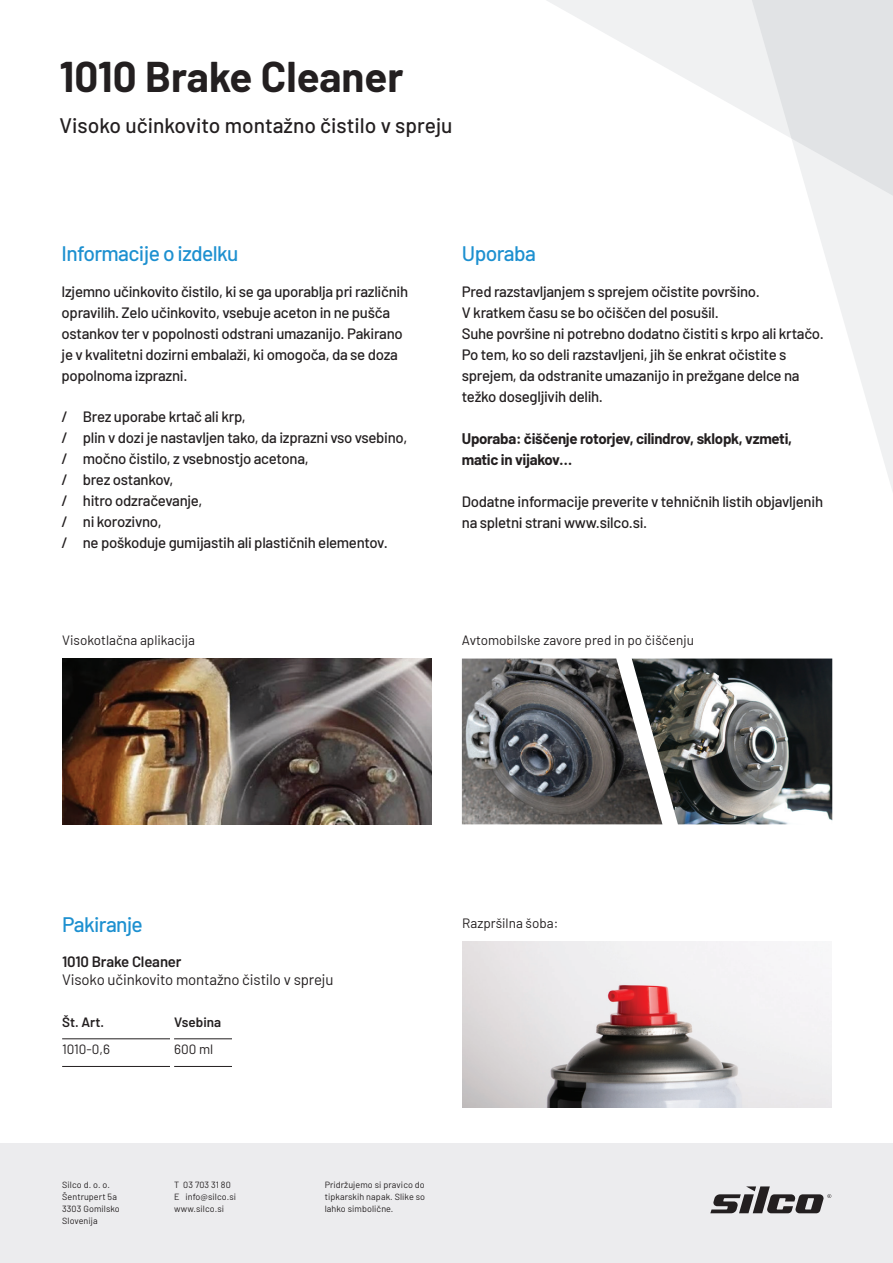
<style>
.page{position:relative;width:893px;height:1263px;background:#fff}
.page>*{position:absolute;margin:0;border:0;box-sizing:border-box;transform-origin:0 0}
.t1{font:700 42px "Barlow";color:#231f20}
.t2{font:500 21px "Barlow";color:#231f20}
.t3{font:500 21px "Barlow";letter-spacing:-.03em;color:#1d90d0}
.t4{font:500 15px/21px "Barlow";letter-spacing:-.02em;color:#231f20}
.t5{font:700 15px/21px "Barlow";letter-spacing:-.02em;color:#231f20}
.t6{font:15px "Barlow";letter-spacing:-.01em;color:#231f20}
.t7{font:600 15px "Barlow";letter-spacing:-.01em;color:#231f20}
.t8{font:13.5px "Barlow";color:#231f20}
.t9{font:600 13.5px "Barlow";color:#231f20}
.t10{font:9px/12px "Barlow";letter-spacing:.01em;color:#231f20}
</style>
<div class="page">
<svg style="left:547px;top:0;width:204px;height:115px;fill:#f0f1f2"></svg>
<svg style="left:751px;top:0;width:142px;height:491px"></svg>
<div style="left:0;top:1143px;width:893px;height:120px;background:#ececee"></div>
<svg style="left:710px;top:1186px;width:121px;height:27px"></svg>
<hr style="left:62px;top:1038px;width:112px;height:1px;background:#231f20">
<hr style="left:174px;top:1038px;width:61px;height:1px;background:#231f20">
<hr style="left:62px;top:1066px;width:112px;height:1px;background:#231f20">
<hr style="left:174px;top:1066px;width:61px;height:1px;background:#231f20">
<hr style="left:232px;top:996px;width:3px;height:88px;background:#fff">
<hr style="left:170px;top:996px;width:4px;height:103px;background:#fff">
<img style="left:462px;top:658px;width:170px;height:166px">
<img style="left:632px;top:658px;width:200px;height:166px">
<img style="left:62px;top:658px;width:369px;height:166px">
<img style="left:462px;top:942px;width:369px;height:165px">
<h1 class="t1" style="left:60px;top:46px;width:345px">1010 Brake Cleaner</h1>
<h2 class="t2" style="left:60px;top:110px;width:395px">Visoko učinkovito montažno čistilo v spreju</h2>
<h2 class="t3" style="left:62px;top:238px;width:178px">Informacije o izdelku</h2>
<h2 class="t3" style="left:462px;top:238px;width:75px">Uporaba</h2>
<p class="t4" style="left:462px;top:280px;width:364px">Pred razstavljanjem s sprejem očistite površino.<br>V kratkem času se bo očiščen del posušil.<br>Suhe površine ni potrebno dodatno čistiti s krpo ali krtačo.<br>Po tem, ko so deli razstavljeni, jih še enkrat očistite s sprejem, da odstranite umazanijo in prežgane delce na težko dosegljivih delih.</p>
<p class="t5" style="left:462px;top:427px;width:332px">Uporaba: čiščenje rotorjev, cilindrov, sklopk, vzmeti, matic in vijakov…</p>
<p class="t4" style="left:462px;top:490px;width:363px">Dodatne informacije preverite v tehničnih listih objavljenih na spletni strani www.silco.si.</p>
<p class="t4" style="left:62px;top:280px;width:348px">Izjemno učinkovito čistilo, ki se ga uporablja pri različnih opravilih. Zelo učinkovito, vsebuje aceton in ne pušča ostankov ter v popolnosti odstrani umazanijo. Pakirano je v kvalitetni dozirni embalaži, ki omogoča, da se doza popolnoma izprazni.</p>
<p class="t4" style="left:62px;top:405px;width:347px">/ Brez uporabe krtač ali krp,<br>/ plin v dozi je nastavljen tako, da izprazni vso vsebino, / močno čistilo, z vsebnostjo acetona,<br>/ brez ostankov,<br>/ hitro odzračevanje,<br>/ ni korozivno,<br>/ ne poškoduje gumijastih ali plastičnih elementov.</p>
<p class="t8" style="left:62px;top:630px;width:134px">Visokotlačna aplikacija</p>
<p class="t8" style="left:462px;top:630px;width:234px">Avtomobilske zavore pred in po čiščenju</p>
<h2 class="t3" style="left:62px;top:909px;width:82px">Pakiranje</h2>
<p class="t7" style="left:62px;top:951px;width:121px">1010 Brake Cleaner</p>
<p class="t6" style="left:62px;top:969px;width:273px">Visoko učinkovito montažno čistilo v spreju</p>
<p class="t9" style="left:62px;top:1012px;width:44px">Št. Art.</p>
<p class="t9" style="left:174px;top:1012px;width:49px">Vsebina</p>
<p class="t8" style="left:62px;top:1040px;width:49px">1010-0,6</p>
<p class="t8" style="left:174px;top:1040px;width:41px">600 ml</p>
<p class="t8" style="left:462px;top:913px;width:98px">Razpršilna šoba:</p>
<p class="t10" style="left:62px;top:1178px;width:59px">Silco d. o. o.<br>Šentrupert 5a<br>3303 Gomilsko<br>Slovenija</p>
<p class="t10" style="left:325px;top:1178px;width:102px;text-align:justify">Pridržujemo si pravico do tipkarskih napak. Slike so lahko simbolične.</p>
<p class="t10" style="left:174px;top:1178px;width:63px">T 03 703 31 80<br>E info@silco.si www.silco.si</p>
</div>
